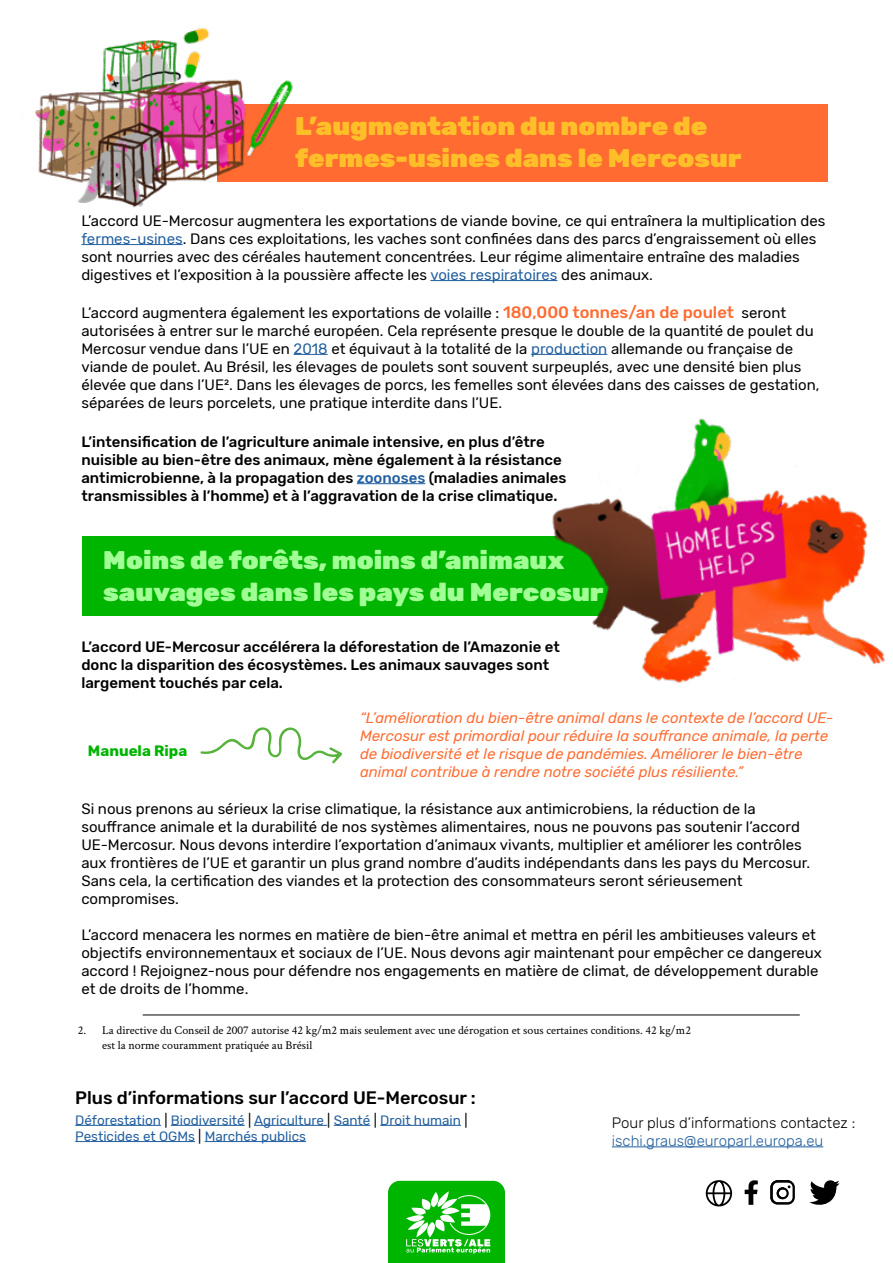
<style>
.page{position:relative;width:893px;height:1263px;background:#fff}
.page>*{position:absolute;margin:0;border:0;box-sizing:border-box;transform-origin:0 0}
.t1{font:900 25.5px/31.5px "Rubik";color:#a1ff96;scale:1.04 1}
.t2{font:900 25.5px/31.5px "Rubik";color:#ffbf29;scale:1.04 1}
.t3{font:500 18px "Rubik";color:#000}
.t4{font:15px/18px "Rubik";color:#000}
.t5{font:500 15px/18px "Rubik";color:#000}
.t6{font:italic 15px/18px "Rubik";color:#ff6b30}
.t7{font:300 15px "Rubik";color:#000}
.t8{font:300 15px "Rubik";color:#215e9e}
.t9{font:700 15px "Rubik";color:#00b500}
.t10{font:13.5px/16.2px "Rubik";color:#215e9e}
.t11{font:12px/14.4px "Crimson Text";color:#000}
.s1{color:#215e9e}
.s2{font-weight:500;font-size:16.5px;color:#ff6b30}
.s3{color:#000}
</style>
<div class="page">
<div style="left:218px;top:105px;width:610px;height:77px;background:#ff6b30"></div>
<hr style="left:81px;top:244px;width:102px;height:1px;background:#215e9e">
<hr style="left:430px;top:280px;width:127px;height:1px;background:#215e9e">
<hr style="left:294px;top:354px;width:34px;height:1px;background:#215e9e">
<hr style="left:531px;top:354px;width:76px;height:1px;background:#215e9e">
<div style="left:82px;top:536px;width:531px;height:80px;background:#00b500"></div>
<img style="left:35px;top:27px;width:271px;height:181px">
<img style="left:552px;top:418px;width:333px;height:265px">
<hr style="left:357px;top:483px;width:68px;height:1px;background:#215e9e">
<svg style="left:706px;top:1180px;width:26px;height:26px"></svg>
<svg style="left:770px;top:1180px;width:25px;height:25px"></svg>
<svg style="left:745px;top:1180px;width:13px;height:25px"></svg>
<svg style="left:809px;top:1180px;width:30px;height:25px"></svg>
<hr style="left:612px;top:1146px;width:211px;height:1px;background:#215e9e">
<hr style="left:75px;top:1125px;width:86px;height:1px;background:#215e9e">
<hr style="left:171px;top:1125px;width:74px;height:1px;background:#215e9e">
<hr style="left:254px;top:1125px;width:73px;height:1px;background:#215e9e">
<hr style="left:334px;top:1125px;width:36px;height:1px;background:#215e9e">
<hr style="left:380px;top:1125px;width:81px;height:1px;background:#215e9e">
<hr style="left:75px;top:1141px;width:120px;height:1px;background:#215e9e">
<hr style="left:205px;top:1141px;width:101px;height:1px;background:#215e9e">
<svg style="left:200px;top:727px;width:142px;height:37px"></svg>
<svg style="left:388px;top:1181px;width:117px;height:82px;background:#36c436"></svg>
<hr style="left:143px;top:1015px;width:657px;height:1px;background:#000">
<h1 class="t2" style="left:295px;top:112px;width:431px">L’augmentation du nombre de fermes-usines dans le Mercosur</h1>
<p class="t4" style="left:81px;top:212px;width:746px">L’accord UE-Mercosur augmentera les exportations de viande bovine, ce qui entraînera la multiplication des <span class="s1">fermes-usines</span>. Dans ces exploitations, les vaches sont confinées dans des parcs d’engraissement où elles sont nourries avec des céréales hautement concentrées. Leur régime alimentaire entraîne des maladies digestives et l’exposition à la poussière affecte les <span class="s1">voies respiratoires</span> des animaux.</p>
<p class="t4" style="left:81px;top:304px;width:740px">L’accord augmentera également les exportations de volaille : <span class="s2">180,000 tonnes/an de poulet</span> seront autorisées à entrer sur le marché européen. Cela représente presque le double de la quantité de poulet du Mercosur vendue dans l’UE en <span class="s1">2018</span> et équivaut à la totalité de la <span class="s1">production</span> allemande ou française de viande de poulet. Au Brésil, les élevages de poulets sont souvent surpeuplés, avec une densité bien plus élevée que dans l’UE2. Dans les élevages de porcs, les femelles sont élevées dans des caisses de gestation, séparées de leurs porcelets, une pratique interdite dans l’UE.</p>
<p class="t5" style="left:81px;top:433px;width:487px">L’intensification de l’agriculture animale intensive, en plus d’être nuisible au bien-être des animaux, mène également à la résistance antimicrobienne, à la propagation des <span class="s1">zoonoses</span> (maladies animales transmissibles à l’homme) et à l’aggravation de la crise climatique.</p>
<h1 class="t1" style="left:103px;top:545px;width:483px">Moins de forêts, moins d’animaux sauvages dans les pays du Mercosur</h1>
<p class="t5" style="left:81px;top:638px;width:480px">L’accord UE-Mercosur accélérera la déforestation de l’Amazonie et donc la disparition des écosystèmes. Les animaux sauvages sont largement touchés par cela.</p>
<p class="t9" style="left:88px;top:742px;width:101px">Manuela Ripa</p>
<p class="t6" style="left:360px;top:709px;width:475px">“L’amélioration du bien-être animal dans le contexte de l’accord UE-Mercosur est primordial pour réduire la souffrance animale, la perte de biodiversité et le risque de pandémies. Améliorer le bien-être animal contribue à rendre notre société plus résiliente.”</p>
<p class="t4" style="left:81px;top:800px;width:730px">Si nous prenons au sérieux la crise climatique, la résistance aux antimicrobiens, la réduction de la souffrance animale et la durabilité de nos systèmes alimentaires, nous ne pouvons pas soutenir l’accord UE-Mercosur. Nous devons interdire l’exportation d’animaux vivants, multiplier et améliorer les contrôles aux frontières de l’UE et garantir un plus grand nombre d’audits indépendants dans les pays du Mercosur.<br>Sans cela, la certification des viandes et la protection des consommateurs seront sérieusement compromises.</p>
<p class="t4" style="left:81px;top:926px;width:742px">L’accord menacera les normes en matière de bien-être animal et mettra en péril les ambitieuses valeurs et objectifs environnementaux et sociaux de l’UE. Nous devons agir maintenant pour empêcher ce dangereux accord ! Rejoignez-nous pour défendre nos engagements en matière de climat, de développement durable et de droits de l’homme.</p>
<p class="t11" style="left:102px;top:1023px;width:590px;text-indent:-24px">2. La directive du Conseil de 2007 autorise 42 kg/m2 mais seulement avec une dérogation et sous certaines conditions. 42 kg/m2 est la norme couramment pratiquée au Brésil</p>
<p class="t3" style="left:75px;top:1087px;width:402px">Plus d’informations sur l’accord UE-Mercosur :</p>
<p class="t10" style="left:75px;top:1112px;width:394px">Déforestation <span class="s3">|</span> Biodiversité <span class="s3">|</span> Agriculture <span class="s3">|</span> Santé <span class="s3">|</span> Droit humain <span class="s3">|<br></span>Pesticides et OGMs <span class="s3">|</span> Marchés publics</p>
<p class="t7" style="left:612px;top:1114px;width:245px">Pour plus d’informations contactez :</p>
<p class="t8" style="left:612px;top:1132px;width:213px">ischi.graus@europarl.europa.eu</p>
</div>
